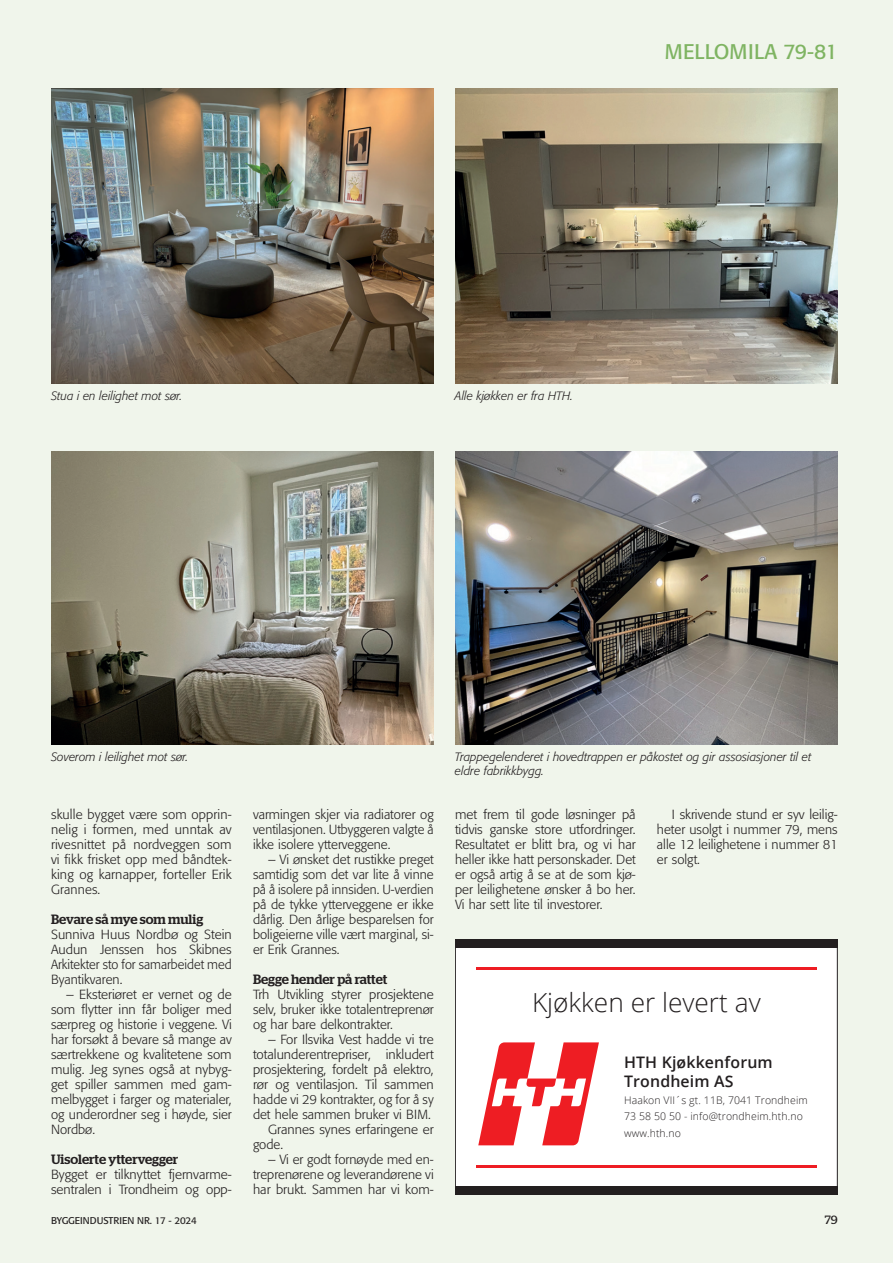
<style>
.page{position:relative;width:893px;height:1263px;background:#f0f5eb}
.page>*{position:absolute;margin:0;border:0;box-sizing:border-box;transform-origin:0 0}
.t1{font:300 26.25px "Open Sans";color:#231f20}
.t2{font:21px "Formata";color:#7fb462}
.t3{font:600 15.9px/19px "Open Sans";letter-spacing:.01em;color:#231f20}
.t4{font:500 13.5px "Stag";color:#231f20}
.t5{font:300 13.2px/15px "Formata";color:#231f20;text-align:justify}
.t6{font:italic 300 12px/14.2px "Formata";color:#231f20}
.t7{font:12px "Stag";color:#231f20}
.t8{font:300 10.5px/16.5px "Open Sans";letter-spacing:.01em;color:#231f20}
.t9{font:9.75px "Formata";letter-spacing:-.005em;color:#231f20}
</style>
<div class="page">
<img style="left:51px;top:88px;width:383px;height:296px">
<img style="left:455px;top:88px;width:383px;height:296px">
<div style="left:455px;top:939px;width:383px;height:255px;background:#fff"></div>
<div style="left:455px;top:939px;width:383px;height:9px;background:#231f20"></div>
<div style="left:455px;top:1186px;width:383px;height:8px;background:#231f20"></div>
<div style="left:455px;top:939px;width:383px;height:255px;border:1px solid #231f20"></div>
<hr style="left:476px;top:967px;width:340px;height:2px;background:#ee1d23">
<hr style="left:476px;top:1165px;width:340px;height:2px;background:#ee1d23">
<svg style="left:478px;top:1042px;width:121px;height:104px"></svg>
<img style="left:51px;top:451px;width:383px;height:294px">
<img style="left:455px;top:451px;width:383px;height:294px">
<h2 class="t2" style="left:665px;top:39px;width:174px">MELLOMILA 79-81</h2>
<p class="t6" style="left:51px;top:389px;width:133px">Stua i en leilighet mot sør.</p>
<p class="t6" style="left:455px;top:389px;width:120px">Alle kjøkken er fra HTH.</p>
<p class="t6" style="left:51px;top:750px;width:139px">Soverom i leilighet mot sør.</p>
<p class="t6" style="left:455px;top:750px;width:358px">Trappegelenderet i hovedtrappen er påkostet og gir assosiasjoner til et eldre fabrikkbygg.</p>
<p class="t5" style="left:51px;top:807px;width:182px">skulle bygget være som opprin&shy;nelig i formen, med unntak av rivesnittet på nordveggen som vi fikk frisket opp med båndtek&shy;king og karnapper, forteller Erik Grannes.</p>
<p class="t4" style="left:51px;top:911px;width:154px">Bevare så mye som mulig</p>
<p class="t5" style="left:51px;top:927px;width:182px">Sunniva Huus Nordbø og Stein Audun Jenssen hos Skibnes Arkitekter sto for samarbeidet med Byantikvaren.</p>
<p class="t5" style="left:51px;top:987px;width:182px;text-indent:15px">– Eksteriøret er vernet og de som flytter inn får boliger med særpreg og historie i veggene. Vi har forsøkt å bevare så mange av særtrekkene og kvalitetene som mulig. Jeg synes også at nybyg&shy;get spiller sammen med gam&shy;melbygget i farger og materialer, og underordner seg i høyde, sier Nordbø.</p>
<p class="t4" style="left:51px;top:1151px;width:129px">Uisolerte yttervegger</p>
<p class="t5" style="left:51px;top:1167px;width:182px">Bygget er tilknyttet fjernvarme&shy;sentralen i Trondheim og opp-</p>
<p class="t5" style="left:253px;top:807px;width:182px">varmingen skjer via radiatorer og ventilasjonen. Utbyggeren valgte å ikke isolere ytterveggene.</p>
<p class="t5" style="left:253px;top:852px;width:182px;text-indent:15px">– Vi ønsket det rustikke preget samtidig som det var lite å vinne på å isolere på innsiden. U-verdien på de tykke ytterveggene er ikke dårlig. Den årlige besparelsen for boligeierne ville vært marginal, si&shy;er Erik Grannes.</p>
<p class="t4" style="left:253px;top:971px;width:136px">Begge hender på rattet</p>
<p class="t5" style="left:253px;top:987px;width:182px">Trh Utvikling styrer prosjektene selv, bruker ikke totalentreprenør og har bare delkontrakter.</p>
<p class="t5" style="left:268px;top:1032px;width:167px">– For Ilsvika Vest hadde vi tre</p>
<p class="t5" style="left:253px;top:1047px;width:182px">totalunderentrepriser, inkludert</p>
<p class="t5" style="left:253px;top:1062px;width:182px">prosjektering, fordelt på elektro,</p>
<p class="t5" style="left:253px;top:1077px;width:182px">rør og ventilasjon. Til sammen</p>
<p class="t5" style="left:253px;top:1092px;width:182px">hadde vi 29 kontrakter, og for å sy</p>
<p class="t5" style="left:253px;top:1107px;width:179px">det hele sammen bruker vi BIM.</p>
<p class="t5" style="left:268px;top:1122px;width:167px">Grannes synes erfaringene er</p>
<p class="t5" style="left:253px;top:1137px;width:32px">gode.</p>
<p class="t5" style="left:253px;top:1152px;width:182px;text-indent:15px">– Vi er godt fornøyde med en&shy;treprenørene og leverandørene vi har brukt. Sammen har vi kom-</p>
<p class="t5" style="left:455px;top:807px;width:182px">met frem til gode løsninger på tidvis ganske store utfordringer.<br>Resultatet er blitt bra, og vi har heller ikke hatt personskader. Det er også artig å se at de som kjø&shy;per leilighetene ønsker å bo her.<br>Vi har sett lite til investorer.</p>
<p class="t5" style="left:657px;top:807px;width:182px;text-indent:15px">I skrivende stund er syv leilig&shy;heter usolgt i nummer 79, mens alle 12 leilighetene i nummer 81 er solgt.</p>
<h1 class="t1" style="left:532px;top:984px;width:230px">Kjøkken er levert av</h1>
<p class="t3" style="left:624px;top:1053px;width:150px">HTH Kjøkkenforum<br>Trondheim AS</p>
<p class="t8" style="left:624px;top:1091px;width:185px">Haakon VII´s gt. 11B, 7041 Trondheim<br>73 58 50 50 - info@trondheim.hth.no www.hth.no</p>
<p class="t9" style="left:51px;top:1214px;width:147px">BYGGEINDUSTRIEN NR. 17 - 2024</p>
<p class="t7" style="left:825px;top:1213px;width:14px">79</p>
</div>
